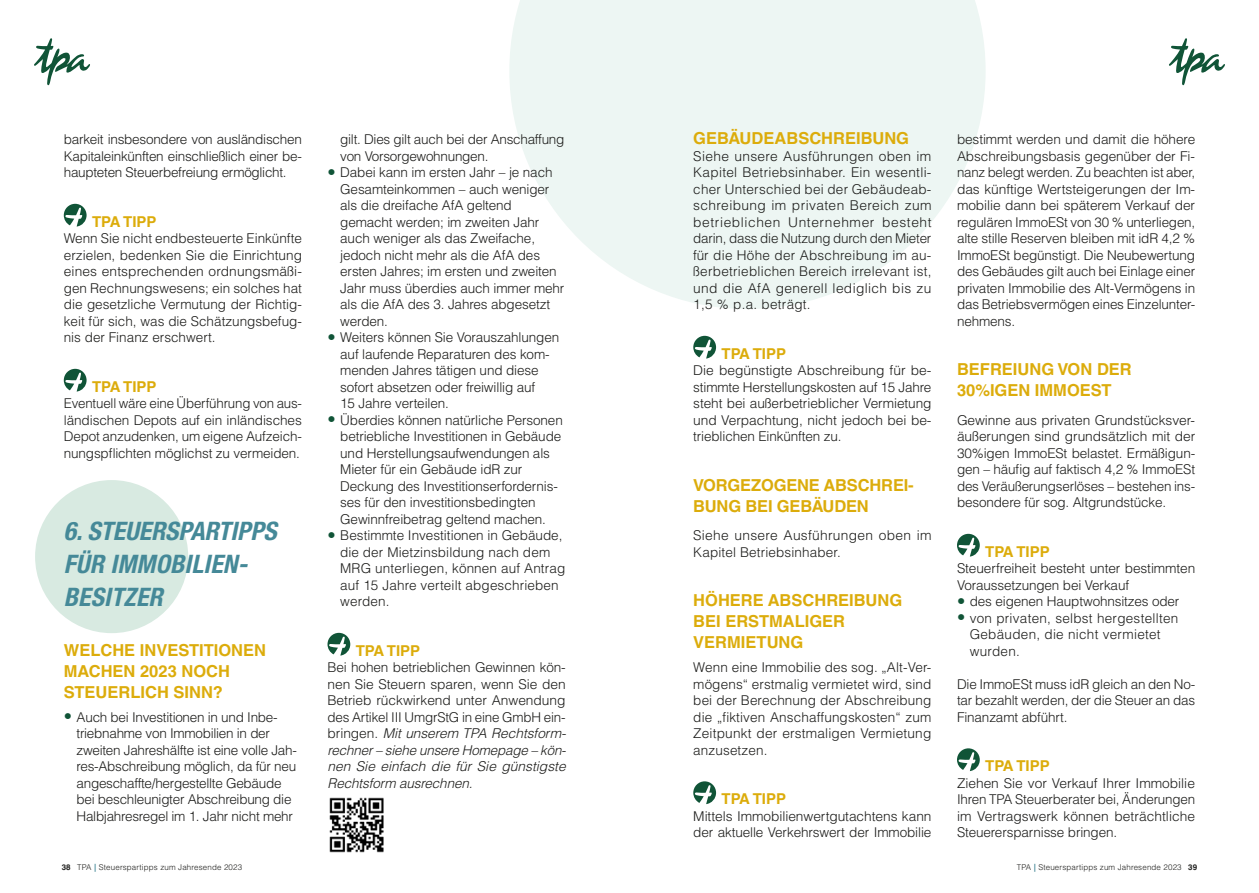
<style>
.page{position:relative;width:1259px;height:893px;background:#fff}
.page>*{position:absolute;margin:0;border:0;box-sizing:border-box;transform-origin:0 0}
.Titel_1{font:italic 700 condensed 25.5px/33px "Helvetica Neue LT Pro";letter-spacing:.01em;color:#458998}
.Titel_2{font:700 16.5px/21px "Helvetica LT Std";color:#dcac0b}
.TPA-Tipp{font:700 15px "Helvetica LT Std";color:#dcac0b}
.Fliesstext{font:300 13.5px/16.5px "Helvetica LT Std";letter-spacing:-.01em;color:#1d1d1b;text-align:justify}
.Fliesstext-2{font:300 13.5px/16.5px "Helvetica LT Std";letter-spacing:.01em;color:#1d1d1b}
.Fliesstext-3{font:300 13.5px/16.5px "Helvetica LT Std";letter-spacing:.02em;color:#1d1d1b}
.Fliesstext_unten_ohne_Abstand{font:300 13.5px/16.5px "Helvetica LT Std";letter-spacing:-.005em;color:#1d1d1b}
.t1{font:300 7.95px "Helvetica LT Std";letter-spacing:.02em;color:#1d1d1b}
.s1{font-size:16.5px;color:#105437}
.s2{font-style:italic}
.s3{font-weight:700}
.s4{font-weight:700;color:#458998}
</style>
<div class="page">
<svg style="left:509px;top:0;width:476px;height:309px;fill:#edf6f3"></svg>
<svg style="left:34px;top:38px;width:56px;height:48px"></svg>
<svg style="left:1169px;top:38px;width:56px;height:48px"></svg>
<div style="left:35px;top:480px;width:153px;height:153px;background:#d8eae1;border-radius:50%"></div>
<svg style="left:693px;top:336px;width:23px;height:23px"></svg>
<svg style="left:693px;top:781px;width:23px;height:23px"></svg>
<svg style="left:957px;top:534px;width:22px;height:23px"></svg>
<svg style="left:957px;top:748px;width:22px;height:23px"></svg>
<svg style="left:64px;top:204px;width:23px;height:23px"></svg>
<svg style="left:64px;top:369px;width:23px;height:23px"></svg>
<svg style="left:327px;top:633px;width:23px;height:23px"></svg>
<img style="left:329px;top:797px;width:54px;height:56px">
<p class="Fliesstext" style="left:64px;top:131px;width:240px">barkeit insbesondere von ausländischen Kapitaleinkünften einschließlich einer be&shy;haupteten Steuerbefreiung ermöglicht.</p>
<p class="TPA-Tipp" style="left:92px;top:212px;width:66px">TPA TIPP</p>
<p class="Fliesstext" style="left:64px;top:230px;width:240px">Wenn Sie nicht endbesteuerte Einkünfte erzielen, bedenken Sie die Einrichtung eines entsprechenden ordnungsmäßi&shy;gen Rechnungswesens; ein solches hat die gesetzliche Vermutung der Richtig&shy;keit für sich, was die Schätzungsbefug&shy;nis der Finanz erschwert.</p>
<p class="TPA-Tipp" style="left:92px;top:377px;width:66px">TPA TIPP</p>
<p class="Fliesstext" style="left:64px;top:395px;width:240px">Eventuell wäre eine Überführung von aus&shy;ländischen Depots auf ein inländisches Depot anzudenken, um eigene Aufzeich&shy;nungspflichten möglichst zu vermeiden.</p>
<p class="Titel_1" style="left:64px;top:515px;width:214px">6. STEUERSPARTIPPS<br>FÜR IMMOBILIEN-<br>BESITZER</p>
<p class="Titel_2" style="left:64px;top:639px;width:204px">WELCHE INVESTITIONEN<br>MACHEN 2023 NOCH<br>STEUERLICH SINN?</p>
<p class="Fliesstext" style="left:77px;top:708px;width:222px;text-align:left;text-indent:-13px"><span class="s1">•</span> Auch bei Investitionen in und Inbe&shy;triebnahme von Immobilien in der zweiten Jahreshälfte ist eine volle Jah&shy;res-Abschreibung möglich, da für neu angeschaffte/hergestellte Gebäude bei beschleunigter Abschreibung die Halbjahresregel im 1. Jahr nicht mehr</p>
<p class="Fliesstext" style="left:340px;top:131px;width:226px">gilt. Dies gilt auch bei der Anschaffung von Vorsorgewohnungen.</p>
<p class="Fliesstext" style="left:340px;top:164px;width:226px;text-align:left;text-indent:-13px"><span class="s1">•</span> Dabei kann im ersten Jahr – je nach<br>Gesamteinkommen – auch weniger als die dreifache AfA geltend gemacht werden; im zweiten Jahr auch weniger als das Zweifache, jedoch nicht mehr als die AfA des ersten Jahres; im ersten und zweiten<br>Jahr muss überdies auch immer mehr als die AfA des 3. Jahres abgesetzt werden.</p>
<p class="Fliesstext" style="left:340px;top:329px;width:220px;text-align:left;text-indent:-13px"><span class="s1">•</span> Weiters können Sie Vorauszahlungen auf laufende Reparaturen des kom&shy;menden Jahres tätigen und diese sofort absetzen oder freiwillig auf<br>15 Jahre verteilen.</p>
<p class="Fliesstext" style="left:340px;top:411px;width:224px;text-align:left;text-indent:-13px"><span class="s1">•</span> Überdies können natürliche Personen betriebliche Investitionen in Gebäude und Herstellungsaufwendungen als Mieter für ein Gebäude idR zur Deckung des Investitionserfordernis&shy;ses für den investitionsbedingten Gewinnfreibetrag geltend machen.</p>
<p class="Fliesstext-2" style="left:340px;top:527px;width:227px;text-indent:-13px"><span class="s1">•</span> Bestimmte Investitionen in Gebäude, die der Mietzinsbildung nach dem<br>MRG unterliegen, können auf Antrag auf 15 Jahre verteilt abgeschrieben werden.</p>
<p class="TPA-Tipp" style="left:356px;top:641px;width:66px">TPA TIPP</p>
<p class="Fliesstext" style="left:327px;top:659px;width:240px">Bei hohen betrieblichen Gewinnen kön&shy;nen Sie Steuern sparen, wenn Sie den Betrieb rückwirkend unter Anwendung des Artikel III UmgrStG in eine GmbH ein&shy;bringen. <span class="s2">Mit unserem TPA Rechtsform&shy;rechner – siehe unsere Homepage – kön&shy;nen Sie einfach die für Sie günstigste Rechtsform ausrechnen.</span></p>
<p class="Titel_2" style="left:693px;top:128px;width:217px">GEBÄUDEABSCHREIBUNG</p>
<p class="Fliesstext" style="left:693px;top:147px;width:240px">Siehe unsere Ausführungen oben im Kapitel Betriebsinhaber. Ein wesentli&shy;cher Unterschied bei der Gebäudeab&shy;schreibung im privaten Bereich zum betrieblichen Unternehmer besteht darin, dass die Nutzung durch den Mieter für die Höhe der Abschreibung im au&shy;ßerbetrieblichen Bereich irrelevant ist, und die AfA generell lediglich bis zu 1,5 % p.a. beträgt.</p>
<p class="TPA-Tipp" style="left:721px;top:344px;width:66px">TPA TIPP</p>
<p class="Fliesstext" style="left:693px;top:362px;width:240px">Die begünstigte Abschreibung für be&shy;stimmte Herstellungskosten auf 15 Jahre steht bei außerbetrieblicher Vermietung und Verpachtung, nicht jedoch bei be&shy;trieblichen Einkünften zu.</p>
<p class="Titel_2" style="left:693px;top:474px;width:222px">VORGEZOGENE ABSCHREI-<br>BUNG BEI GEBÄUDEN</p>
<p class="Fliesstext-3" style="left:693px;top:527px;width:240px">Siehe unsere Ausführungen oben im<br>Kapitel Betriebsinhaber.</p>
<p class="Titel_2" style="left:693px;top:590px;width:210px">HÖHERE ABSCHREIBUNG<br>BEI ERSTMALIGER<br>VERMIETUNG</p>
<p class="Fliesstext" style="left:693px;top:659px;width:240px">Wenn eine Immobilie des sog. „Alt-Ver&shy;mögens“ erstmalig vermietet wird, sind bei der Berechnung der Abschreibung die „fiktiven Anschaffungskosten“ zum Zeitpunkt der erstmaligen Vermietung anzusetzen.</p>
<p class="TPA-Tipp" style="left:721px;top:790px;width:66px">TPA TIPP</p>
<p class="Fliesstext" style="left:693px;top:807px;width:240px">Mittels Immobilienwertgutachtens kann der aktuelle Verkehrswert der Immobilie</p>
<p class="Fliesstext" style="left:957px;top:131px;width:240px">bestimmt werden und damit die höhere Abschreibungsbasis gegenüber der Fi&shy;nanz belegt werden. Zu beachten ist aber, das künftige Wertsteigerungen der Im&shy;mobilie dann bei späterem Verkauf der regulären ImmoESt von 30 % unterliegen, alte stille Reserven bleiben mit idR 4,2 % ImmoESt begünstigt. Die Neubewertung des Gebäudes gilt auch bei Einlage einer privaten Immobilie des Alt-Vermögens in das Betriebsvermögen eines Einzelunter&shy;nehmens.</p>
<p class="Titel_2" style="left:957px;top:359px;width:176px">BEFREIUNG VON DER<br>30%IGEN IMMOEST</p>
<p class="Fliesstext" style="left:957px;top:411px;width:240px">Gewinne aus privaten Grundstücksver&shy;äußerungen sind grundsätzlich mit der 30%igen ImmoESt belastet. Ermäßigun&shy;gen – häufig auf faktisch 4,2 % ImmoESt des Veräußerungserlöses – bestehen ins&shy;besondere für sog. Altgrundstücke.</p>
<p class="TPA-Tipp" style="left:985px;top:542px;width:66px">TPA TIPP</p>
<p class="Fliesstext_unten_ohne_Abstand" style="left:957px;top:560px;width:240px">Steuerfreiheit besteht unter bestimmten<br>Voraussetzungen bei Verkauf</p>
<p class="Fliesstext" style="left:957px;top:593px;width:224px"><span class="s1">•</span> des eigenen Hauptwohnsitzes oder</p>
<p class="Fliesstext-3" style="left:969px;top:609px;width:210px;text-indent:-13px"><span class="s1">•</span> von privaten, selbst hergestellten<br>Gebäuden, die nicht vermietet wurden.</p>
<p class="Fliesstext" style="left:957px;top:675px;width:240px">Die ImmoESt muss idR gleich an den No&shy;tar bezahlt werden, der die Steuer an das Finanzamt abführt.</p>
<p class="TPA-Tipp" style="left:985px;top:757px;width:66px">TPA TIPP</p>
<p class="Fliesstext" style="left:957px;top:774px;width:240px">Ziehen Sie vor Verkauf Ihrer Immobilie Ihren TPA Steuerberater bei, Änderungen im Vertragswerk können beträchtliche Steuerersparnisse bringen.</p>
<p class="t1" style="left:62px;top:862px;width:182px"><span class="s3">38</span> TPA <span class="s4">|</span> Steuerspartipps zum Jahresende 2023</p>
<p class="t1" style="left:1016px;top:862px;width:182px">TPA <span class="s4">|</span> Steuerspartipps zum Jahresende 2023 <span class="s3">39</span></p>
</div>
